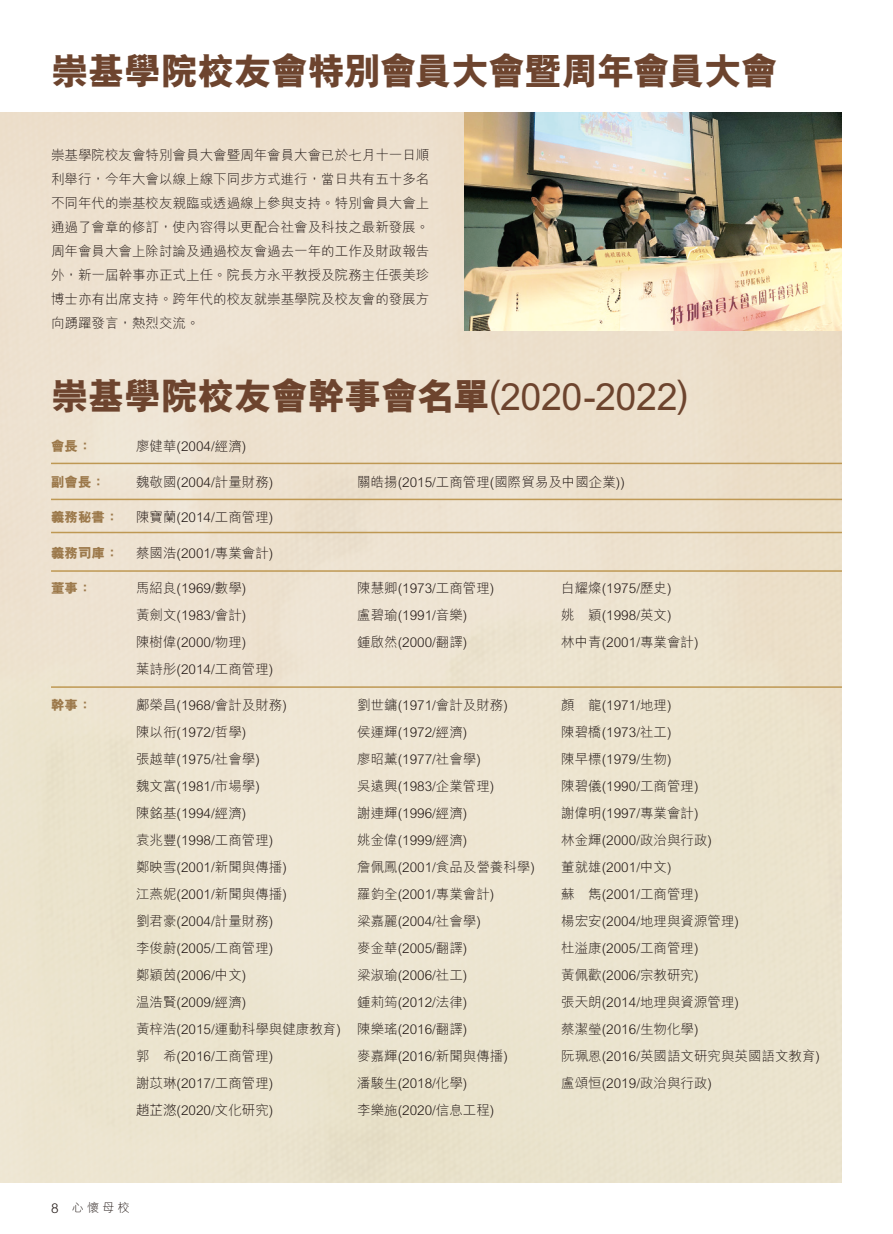
<style>
.page{position:relative;width:893px;height:1234px;background:#fff}
.page>*{position:absolute;margin:0;border:0;box-sizing:border-box;transform-origin:0 0}
.t1{font:800 37.5px "M Hei HK";letter-spacing:-.02em;color:#6d442e}
.t2{font:300 13.5px/24px "M Hei HK";color:#231916;text-align:justify}
.t3{font:800 13.5px "M Hei HK";color:#9c794b}
.t4{font:300 12px "M Hei HK";color:#231916}
.s1{font-weight:700}
.s2{font-family:"Noto Sans CJ Ksc"}
.s3{font-size:13.5px}
</style>
<div class="page">
<div style="left:0;top:112px;width:842px;height:1070px;background:#ede3cf"></div>
<hr style="left:51px;top:462px;width:791px;height:2px;background:#be9853">
<hr style="left:51px;top:498px;width:791px;height:2px;background:#be9853">
<hr style="left:51px;top:531px;width:791px;height:2px;background:#be9853">
<hr style="left:51px;top:570px;width:791px;height:1px;background:#be9853">
<hr style="left:51px;top:686px;width:791px;height:1px;background:#be9853">
<img style="left:465px;top:112px;width:377px;height:218px">
<h1 class="t1" style="left:51px;top:46px;width:729px">崇基學院校友會特別會員大會暨周年會員大會</h1>
<p class="t2" style="left:51px;top:143px;width:380px">崇基學院校友會特別會員大會暨周年會員大會已於七月十一日順利舉行，今年大會以線上線下同步方式進行，當日共有五十多名不同年代的崇基校友親臨或透過線上參與支持。特別會員大會上通過了會章的修訂，使內容得以更配合社會及科技之最新發展。周年會員大會上除討論及通過校友會過去一年的工作及財政報告外，新一屆幹事亦正式上任。院長方永平教授及院務主任張美珍博士亦有出席支持。跨年代的校友就崇基學院及校友會的發展方向踴躍發言，熱烈交流。</p>
<h1 class="t1" style="left:51px;top:370px;width:639px">崇基學院校友會幹事會名單<span class="s1">(2020-2022)</span></h1>
<p class="t3" style="left:51px;top:437px;width:42px">會長：</p>
<p class="t2" style="left:136px;top:433px;width:112px">廖健華(2004/經濟)</p>
<p class="t3" style="left:51px;top:472px;width:55px">副會長：</p>
<p class="t2" style="left:136px;top:469px;width:139px">魏敬國(2004/計量財務)</p>
<p class="t2" style="left:357px;top:469px;width:269px">關皓揚(2015/工商管理(國際貿易及中國企業))</p>
<p class="t3" style="left:51px;top:508px;width:69px">義務秘書：</p>
<p class="t2" style="left:136px;top:504px;width:139px">陳寶蘭(2014/工商管理)</p>
<p class="t3" style="left:51px;top:543px;width:69px">義務司庫：</p>
<p class="t2" style="left:136px;top:540px;width:139px">蔡國浩(2001/專業會計)</p>
<p class="t3" style="left:51px;top:579px;width:42px">董事：</p>
<p class="t2" style="left:136px;top:575px;width:112px">馬紹良(1969/數學)</p>
<p class="t2" style="left:357px;top:575px;width:139px">陳慧卿(1973/工商管理)</p>
<p class="t2" style="left:561px;top:575px;width:112px">白耀燦(1975/歷史)</p>
<p class="t2" style="left:136px;top:602px;width:112px">黃劍文(1983/會計)</p>
<p class="t2" style="left:357px;top:602px;width:112px">盧碧瑜(1991/音樂)</p>
<p class="t2" style="left:561px;top:602px;width:112px">姚　穎(1998/英文)</p>
<p class="t2" style="left:136px;top:629px;width:112px">陳樹偉(2000/物理)</p>
<p class="t2" style="left:357px;top:629px;width:112px">鍾啟然(2000/翻譯)</p>
<p class="t2" style="left:561px;top:629px;width:139px">林中青(2001/專業會計)</p>
<p class="t2" style="left:136px;top:656px;width:139px">葉詩彤(2014/工商管理)</p>
<p class="t3" style="left:51px;top:695px;width:42px">幹事：</p>
<p class="t2" style="left:136px;top:692px;width:152px">鄺榮昌(1968/會計及財務)</p>
<p class="t2" style="left:357px;top:692px;width:152px">劉世鏞(1971/會計及財務)</p>
<p class="t2" style="left:561px;top:692px;width:112px">顏　龍(1971/地理)</p>
<p class="t2" style="left:136px;top:719px;width:112px">陳以衎(1972/哲學)</p>
<p class="t2" style="left:357px;top:719px;width:112px">侯運輝(1972/經濟)</p>
<p class="t2" style="left:561px;top:719px;width:112px">陳碧橋(1973/社工)</p>
<p class="t2" style="left:136px;top:746px;width:125px">張越華(1975/社會學)</p>
<p class="t2" style="left:357px;top:746px;width:125px">廖昭薰(1977/社會學)</p>
<p class="t2" style="left:561px;top:746px;width:112px">陳早標(1979/生物)</p>
<p class="t2" style="left:136px;top:773px;width:125px">魏文富(1981/市場學)</p>
<p class="t2" style="left:357px;top:773px;width:139px">吳遠興(1983/企業管理)</p>
<p class="t2" style="left:561px;top:773px;width:139px">陳碧儀(1990/工商管理)</p>
<p class="t2" style="left:136px;top:800px;width:112px">陳銘基(1994/經濟)</p>
<p class="t2" style="left:357px;top:800px;width:112px">謝連輝(1996/經濟)</p>
<p class="t2" style="left:561px;top:800px;width:139px">謝偉明(1997/專業會計)</p>
<p class="t2" style="left:136px;top:827px;width:139px">袁兆豐(1998/工商管理)</p>
<p class="t2" style="left:357px;top:827px;width:112px">姚金偉(1999/經濟)</p>
<p class="t2" style="left:561px;top:827px;width:152px">林金輝(2000/政治與行政)</p>
<p class="t2" style="left:136px;top:854px;width:152px">鄭映雪(2001/新聞與傳播)</p>
<p class="t2" style="left:357px;top:854px;width:179px">詹佩鳳(2001/食品及營養科學)</p>
<p class="t2" style="left:561px;top:854px;width:112px">董就雄(2001/中文)</p>
<p class="t2" style="left:136px;top:881px;width:152px">江燕妮(2001/新聞與傳播)</p>
<p class="t2" style="left:357px;top:881px;width:139px">羅鈞全(2001/專業會計)</p>
<p class="t2" style="left:561px;top:881px;width:139px">蘇　雋(2001/工商管理)</p>
<p class="t2" style="left:136px;top:908px;width:139px">劉君豪(2004/計量財務)</p>
<p class="t2" style="left:357px;top:908px;width:125px">梁嘉麗(2004/社會學)</p>
<p class="t2" style="left:561px;top:908px;width:179px">楊宏安(2004/地理與資源管理)</p>
<p class="t2" style="left:136px;top:935px;width:139px">李俊蔚(2005/工商管理)</p>
<p class="t2" style="left:357px;top:935px;width:112px">麥金華(2005/翻譯)</p>
<p class="t2" style="left:561px;top:935px;width:139px">杜溢康(2005/工商管理)</p>
<p class="t2" style="left:136px;top:962px;width:112px">鄭穎茵(2006/中文)</p>
<p class="t2" style="left:357px;top:962px;width:112px">梁淑瑜(2006/社工)</p>
<p class="t2" style="left:561px;top:962px;width:139px">黃佩歡(2006/宗教研究)</p>
<p class="t2" style="left:136px;top:989px;width:112px">温浩賢(2009/經濟)</p>
<p class="t2" style="left:357px;top:989px;width:112px">鍾莉筠(2012/法律)</p>
<p class="t2" style="left:561px;top:989px;width:179px">張天朗(2014/地理與資源管理)</p>
<p class="t2" style="left:136px;top:1016px;width:333px">黃梓浩(2015/運動科學與健康教育) 陳樂瑤(2016/翻譯)</p>
<p class="t2" style="left:561px;top:1016px;width:139px">蔡潔瑩(2016/生物化學)</p>
<p class="t2" style="left:136px;top:1043px;width:139px">郭　希(2016/工商管理)</p>
<p class="t2" style="left:357px;top:1043px;width:152px">麥嘉輝(2016/新聞與傳播)</p>
<p class="t2" style="left:561px;top:1043px;width:260px">阮珮恩(2016/英國語文研究與英國語文教育)</p>
<p class="t2" style="left:136px;top:1070px;width:139px">謝苡琳(2017/工商管理)</p>
<p class="t2" style="left:357px;top:1070px;width:112px">潘駿生(2018/化學)</p>
<p class="t2" style="left:561px;top:1070px;width:152px">盧頌恒(2019/政治與行政)</p>
<p class="t2" style="left:136px;top:1097px;width:139px"><span class="s2">趙芷滺</span>(2020/文化研究)</p>
<p class="t2" style="left:357px;top:1097px;width:139px">李樂施(2020/信息工程)</p>
<p class="t4" style="left:51px;top:1198px;width:80px"><span class="s3">8</span> 心 懷 母 校</p>
</div>
